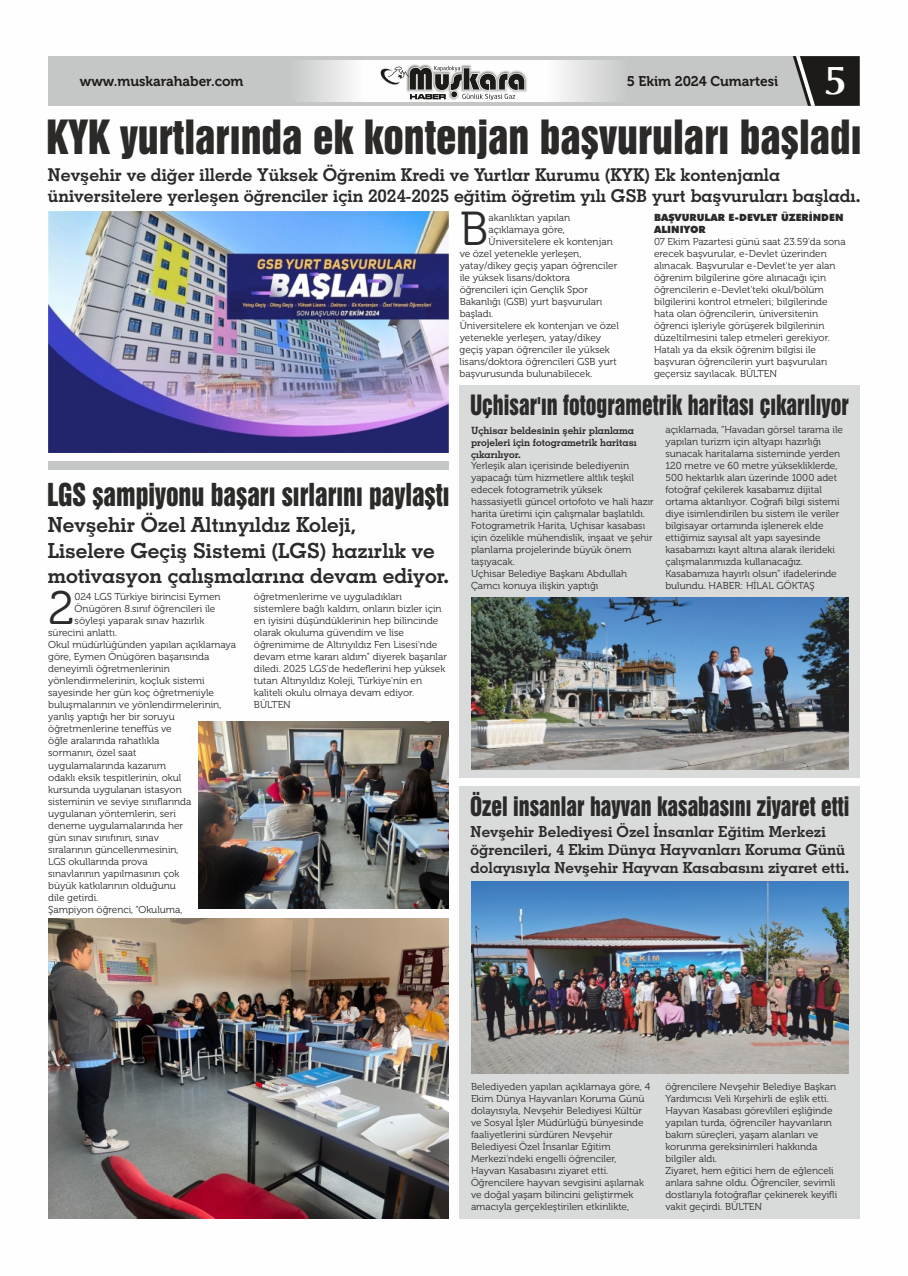
<style>
.page{position:relative;width:908px;height:1276px;background:#fff}
.page>*{position:absolute;margin:0;border:0;box-sizing:border-box;transform-origin:0 0}
.t1{font:47.5px "Museo 300";color:#2b2a29}
.t2{font:46.7px "Museo 300";color:#2b2a29}
.t3{font:43px "Swiss 921 BT";color:#2b2a29}
.t4{font:700 40.3px "Optima";color:#fefefe}
.t5{font:28.9px "Swiss 921 BT";color:#2b2a29;scale:.89 1}
.t6{font:25.5px "Swiss 921 BT";color:#2b2a29;scale:.86 1}
.t7{font:24.5px "Swiss 921 BT";color:#2b2a29;scale:.89 1}
.t8{font:20.9px/25px "Geometric Slabserif 703 Bold BT";color:#2b2a29}
.t9{font:17.7px/21.2px "Geometric Slabserif 703 Bold BT";color:#2b2a29}
.t10{font:15.2px/18.3px "Geometric Slabserif 703 Bold BT";color:#2b2a29}
.t11{font:14px "Museo 700";color:#1c1b17}
.t12{font:10px/12px "Museo 300";color:#2b2a29}
.t13{font:10px/12px "Geometric Slabserif 703 Bold BT";color:#2b2a29}
.t14{font:900 10px/12px "Futura BT";color:#2b2a29}
</style>
<div class="page">
<div style="left:48px;top:56px;width:811px;height:50px;background:#c5c6c6"></div>
<img style="left:303px;top:60px;width:310px;height:42px">
<img style="left:406px;top:65px;width:121px;height:35px">
<svg style="left:379px;top:66px;width:146px;height:36px;background:#a7a6a5"></svg>
<svg style="left:792px;top:56px;width:67px;height:50px;background:#3f3e3b"></svg>
<img style="left:48px;top:212px;width:400px;height:240px">
<div style="left:459px;top:786px;width:400px;height:432px;background:#d9dada"></div>
<div style="left:459px;top:386px;width:400px;height:392px;background:#d9dada"></div>
<div style="left:48px;top:461px;width:400px;height:8px;background:#c5c6c6"></div>
<img style="left:471px;top:882px;width:377px;height:191px">
<img style="left:471px;top:598px;width:377px;height:171px">
<img style="left:198px;top:721px;width:250px;height:187px">
<img style="left:48px;top:918px;width:400px;height:300px">
<h3 class="t11" style="left:80px;top:75px;width:165px">www.muskarahaber.com</h3>
<h3 class="t11" style="left:626px;top:75px;width:153px">5 Ekim 2024 Cumartesi</h3>
<h3 class="t4" style="left:823px;top:63px;width:26px">5</h3>
<h3 class="t3" style="left:46px;top:122px;width:816px">KYK yurtlarında ek kontenjan başvuruları başladı</h3>
<h3 class="t9" style="left:48px;top:165px;width:813px">Nevşehir ve diğer illerde Yüksek Öğrenim Kredi ve Yurtlar Kurumu (KYK) Ek kontenjanla üniversitelere yerleşen öğrenciler için 2024-2025 eğitim öğretim yılı GSB yurt başvuruları başladı.</h3>
<p class="t14" style="left:653px;top:213px;width:191px">BAŞVURULAR E-DEVLET ÜZERİNDEN<br>ALINIYOR</p>
<p class="t12" style="left:653px;top:237px;width:193px">07 Ekim Pazartesi günü saat 23.59'da sona erecek başvurular, e-Devlet üzerinden alınacak. Başvurular e-Devlet'te yer alan öğrenim bilgilerine göre alınacağı için öğrencilerin e-Devlet'teki okul/bölüm bilgilerini kontrol etmeleri; bilgilerinde hata olan öğrencilerin, üniversitenin öğrenci işleriyle görüşerek bilgilerinin düzeltilmesini talep etmeleri gerekiyor.<br>Hatalı ya da eksik öğrenim bilgisi ile başvuran öğrencilerin yurt başvuruları geçersiz sayılacak. BÜLTEN</p>
<h1 class="t1" style="left:459px;top:209px;width:30px">B</h1>
<p class="t12" style="left:488px;top:213px;width:83px">akanlıktan yapılan</p>
<p class="t12" style="left:488px;top:225px;width:78px">açıklamaya göre,</p>
<p class="t12" style="left:488px;top:237px;width:126px">Üniversitelere ek kontenjan</p>
<p class="t12" style="left:459px;top:249px;width:123px">ve özel yetenekle yerleşen,</p>
<p class="t12" style="left:459px;top:261px;width:159px">yatay/dikey geçiş yapan öğrenciler</p>
<p class="t12" style="left:459px;top:273px;width:112px">ile yüksek lisans/doktora</p>
<p class="t12" style="left:459px;top:285px;width:130px">öğrencileri için Gençlik Spor</p>
<p class="t12" style="left:459px;top:297px;width:144px">Bakanlığı (GSB) yurt başvuruları</p>
<p class="t12" style="left:459px;top:309px;width:35px">başladı.</p>
<p class="t12" style="left:459px;top:321px;width:161px">Üniversitelere ek kontenjan ve özel</p>
<p class="t12" style="left:459px;top:333px;width:143px">yetenekle yerleşen, yatay/dikey</p>
<p class="t12" style="left:459px;top:345px;width:152px">geçiş yapan öğrenciler ile yüksek</p>
<p class="t12" style="left:459px;top:357px;width:159px">lisans/doktora öğrencileri GSB yurt</p>
<p class="t12" style="left:459px;top:369px;width:134px">başvurusunda bulunabilecek.</p>
<h3 class="t5" style="left:47px;top:484px;width:453px">LGS şampiyonu başarı sırlarını paylaştı</h3>
<h3 class="t8" style="left:48px;top:514px;width:403px">Nevşehir Özel Altınyıldız Koleji,<br>Liselere Geçiş Sistemi (LGS) hazırlık ve motivasyon çalışmalarına devam ediyor.</h3>
<h2 class="t2" style="left:48px;top:589px;width:28px">2</h2>
<p class="t12" style="left:75px;top:592px;width:147px">024 LGS Türkiye birincisi Eymen</p>
<p class="t12" style="left:254px;top:592px;width:194px">öğretmenlerime ve uyguladıkları sistemlere bağlı kaldım, onların bizler için en iyisini düşündüklerinin hep bilincinde olarak okuluma güvendim ve lise öğrenimime de Altınyıldız Fen Lisesi'nde devam etme kararı aldım” diyerek başarılar diledi. 2025 LGS'de hedeflerini hep yüksek tutan Altınyıldız Koleji, Türkiye'nin en kaliteli okulu olmaya devam ediyor.<br>BÜLTEN</p>
<p class="t12" style="left:75px;top:604px;width:142px">Önügören 8.sınıf öğrencileri ile</p>
<p class="t12" style="left:75px;top:616px;width:131px">söyleşi yaparak sınav hazırlık</p>
<p class="t12" style="left:48px;top:628px;width:70px">sürecini anlattı.</p>
<p class="t12" style="left:48px;top:640px;width:189px">Okul müdürlüğünden yapılan açıklamaya</p>
<p class="t12" style="left:48px;top:652px;width:163px">göre, Eymen Önügören başarısında</p>
<p class="t12" style="left:48px;top:664px;width:123px">deneyimli öğretmenlerinin</p>
<p class="t12" style="left:48px;top:676px;width:158px">yönlendirmelerinin, koçluk sistemi</p>
<p class="t12" style="left:48px;top:688px;width:167px">sayesinde her gün koç öğretmeniyle</p>
<p class="t12" style="left:48px;top:700px;width:175px">buluşmalarının ve yönlendirmelerinin,</p>
<p class="t12" style="left:48px;top:712px;width:128px">yanlış yaptığı her bir soruyu</p>
<p class="t12" style="left:48px;top:724px;width:125px">öğretmenlerine teneffüs ve</p>
<p class="t12" style="left:48px;top:736px;width:113px">öğle aralarında rahatlıkla</p>
<p class="t12" style="left:48px;top:748px;width:90px">sormanın, özel saat</p>
<p class="t12" style="left:48px;top:760px;width:119px">uygulamalarında kazanım</p>
<p class="t12" style="left:48px;top:772px;width:134px">odaklı eksik tespitlerinin, okul</p>
<p class="t12" style="left:48px;top:784px;width:135px">kursunda uygulanan istasyon</p>
<p class="t12" style="left:48px;top:796px;width:145px">sisteminin ve seviye sınıflarında</p>
<p class="t12" style="left:48px;top:808px;width:129px">uygulanan yöntemlerin, seri</p>
<p class="t12" style="left:48px;top:820px;width:136px">deneme uygulamalarında her</p>
<p class="t12" style="left:48px;top:832px;width:112px">gün sınav sınıfının, sınav</p>
<p class="t12" style="left:48px;top:844px;width:132px">sıralarının güncellenmesinin,</p>
<p class="t12" style="left:48px;top:856px;width:101px">LGS okullarında prova</p>
<p class="t12" style="left:48px;top:868px;width:133px">sınavlarının yapılmasının çok</p>
<p class="t12" style="left:48px;top:880px;width:129px">büyük katkılarının olduğunu</p>
<p class="t12" style="left:48px;top:892px;width:52px">dile getirdi.</p>
<p class="t12" style="left:48px;top:904px;width:136px">Şampiyon öğrenci, “Okuluma,</p>
<h3 class="t6" style="left:470px;top:396px;width:441px">Uçhisar'ın fotogrametrik haritası çıkarılıyor</h3>
<p class="t13" style="left:471px;top:425px;width:167px">Uçhisar beldesinin şehir planlama projeleri için fotogrametrik haritası çıkarılıyor.</p>
<p class="t12" style="left:471px;top:461px;width:184px">Yerleşik alan içerisinde belediyenin yapacağı tüm hizmetlere altlık teşkil edecek fotogrametrik yüksek hassasiyetli güncel ortofoto ve hali hazır harita üretimi için çalışmalar başlatıldı.<br>Fotogrametrik Harita, Uçhisar kasabası için özelikle mühendislik, inşaat ve şehir planlama projelerinde büyük önem taşıyacak.<br>Uçhisar Belediye Başkanı Abdullah Çamcı konuya ilişkin yaptığı</p>
<p class="t12" style="left:665px;top:425px;width:179px">açıklamada, “Havadan görsel tarama ile yapılan turizm için altyapı hazırlığı sunacak haritalama sisteminde yerden 120 metre ve 60 metre yüksekliklerde, 500 hektarlık alan üzerinde 1000 adet fotoğraf çekilerek kasabamız dijital ortama aktarılıyor. Coğrafi bilgi sistemi diye isimlendirilen bu sistem ile veriler bilgisayar ortamında işlenerek elde ettiğimiz sayısal alt yapı sayesinde kasabamızı kayıt altına alarak ilerideki çalışmalarımızda kullanacağız.<br>Kasabamıza hayırlı olsun” ifadelerinde bulundu. HABER: HİLAL GÖKTAŞ</p>
<h3 class="t7" style="left:470px;top:798px;width:427px">Özel insanlar hayvan kasabasını ziyaret etti</h3>
<h3 class="t10" style="left:470px;top:823px;width:380px">Nevşehir Belediyesi Özel İnsanlar Eğitim Merkezi öğrencileri, 4 Ekim Dünya Hayvanları Koruma Günü dolayısıyla Nevşehir Hayvan Kasabasını ziyaret etti.</h3>
<p class="t12" style="left:471px;top:1081px;width:181px">Belediyeden yapılan açıklamaya göre, 4<br>Ekim Dünya Hayvanları Koruma Günü dolayısıyla, Nevşehir Belediyesi Kültür ve Sosyal İşler Müdürlüğü bünyesinde faaliyetlerini sürdüren Nevşehir Belediyesi Özel İnsanlar Eğitim Merkezi'ndeki engelli öğrenciler, Hayvan Kasabasını ziyaret etti.<br>Öğrencilere hayvan sevgisini aşılamak ve doğal yaşam bilincini geliştirmek amacıyla gerçekleştirilen etkinlikte,</p>
<p class="t12" style="left:665px;top:1081px;width:173px">öğrencilere Nevşehir Belediye Başkan Yardımcısı Veli Kırşehirli de eşlik etti.<br>Hayvan Kasabası görevlileri eşliğinde yapılan turda, öğrenciler hayvanların bakım süreçleri, yaşam alanları ve korunma gereksinimleri hakkında bilgiler aldı.<br>Ziyaret, hem eğitici hem de eğlenceli anlara sahne oldu. Öğrenciler, sevimli dostlarıyla fotoğraflar çekinerek keyifli vakit geçirdi. BÜLTEN</p>
</div>
